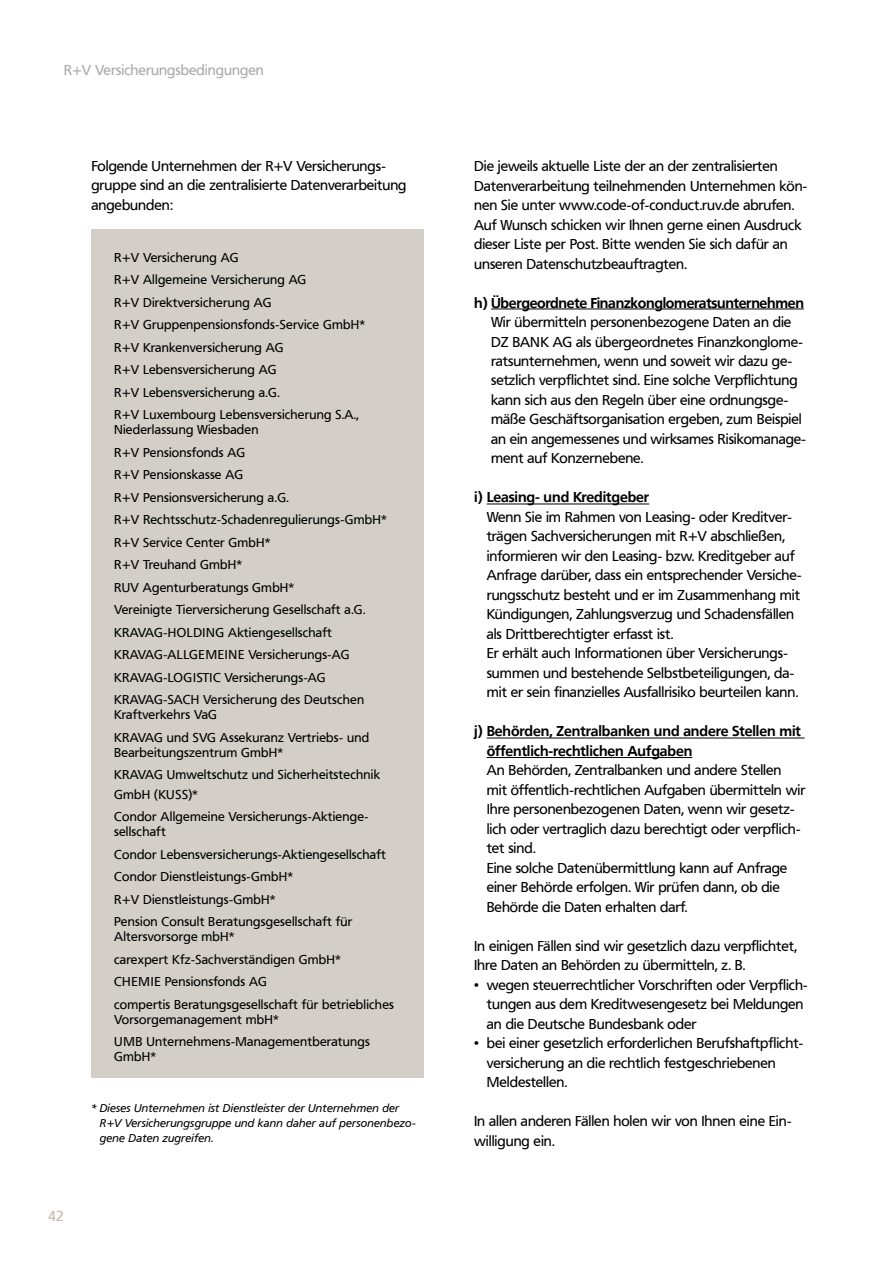
<style>
.page{position:relative;width:893px;height:1263px;background:#fff}
.page>*{position:absolute;margin:0;border:0;box-sizing:border-box;transform-origin:0 0}
.t1{font:14.25px/19.5px "Frutiger VR";letter-spacing:-.005em;color:#000}
.t2{font:700 14.25px/19.5px "Frutiger VR";letter-spacing:-.005em;color:#000}
.t3{font:14.25px "Frutiger VR";color:#aaa}
.t4{font:14.25px "Frutiger VR";color:#c1b9ad}
.t5{font:12.75px/22.5px "Frutiger VR";letter-spacing:.015em;color:#000}
.t6{font:italic 11.25px/15px "Frutiger VR";letter-spacing:.015em;color:#000}
</style>
<div class="page">
<hr style="left:491px;top:309px;width:313px;height:1px;background:#000">
<hr style="left:487px;top:504px;width:162px;height:1px;background:#000">
<hr style="left:487px;top:738px;width:318px;height:1px;background:#000">
<hr style="left:487px;top:757px;width:205px;height:1px;background:#000">
<div style="left:91px;top:229px;width:333px;height:849px;background:#d3cfc8"></div>
<p class="t3" style="left:64px;top:61px;width:202px">R+V Versicherungsbedingungen</p>
<p class="t1" style="left:91px;top:156px;width:317px">Folgende Unternehmen der R+V Versicherungs&shy;gruppe sind an die zentralisierte Datenverarbeitung angebunden:</p>
<p class="t5" style="left:114px;top:246px;width:253px">R+V Versicherung AG<br>R+V Allgemeine Versicherung AG<br>R+V Direktversicherung AG<br>R+V Gruppenpensionsfonds-Service GmbH*<br>R+V Krankenversicherung AG<br>R+V Lebensversicherung AG<br>R+V Lebensversicherung a.G.<br>R+V Luxembourg Lebensversicherung S.A.,</p>
<p class="t5" style="left:114px;top:418px;width:274px">Niederlassung Wiesbaden<br>R+V Pensionsfonds AG<br>R+V Pensionskasse AG<br>R+V Pensionsversicherung a.G.<br>R+V Rechtsschutz-Schadenregulierungs-GmbH*<br>R+V Service Center GmbH*<br>R+V Treuhand GmbH*<br>RUV Agenturberatungs GmbH*<br>Vereinigte Tierversicherung Gesellschaft a.G.<br>KRAVAG-HOLDING Aktiengesellschaft<br>KRAVAG-ALLGEMEINE Versicherungs-AG<br>KRAVAG-LOGISTIC Versicherungs-AG<br>KRAVAG-SACH Versicherung des Deutschen</p>
<p class="t5" style="left:114px;top:703px;width:256px">Kraftverkehrs VaG<br>KRAVAG und SVG Assekuranz Vertriebs- und</p>
<p class="t5" style="left:114px;top:741px;width:267px">Bearbeitungszentrum GmbH*<br>KRAVAG Umweltschutz und Sicherheitstechnik</p>
<p class="t5" style="left:114px;top:783px;width:256px">GmbH (KUSS)*<br>Condor Allgemeine Versicherungs-Aktienge-</p>
<p class="t5" style="left:114px;top:820px;width:273px">sellschaft<br>Condor Lebensversicherungs-Aktiengesellschaft Condor Dienstleistungs-GmbH*<br>R+V Dienstleistungs-GmbH*<br>Pension Consult Beratungsgesellschaft für</p>
<p class="t5" style="left:114px;top:925px;width:281px">Altersvorsorge mbH*<br>carexpert Kfz-Sachverständigen GmbH*<br>CHEMIE Pensionsfonds AG<br>compertis Beratungsgesellschaft für betriebliches</p>
<p class="t5" style="left:114px;top:1008px;width:257px">Vorsorgemanagement mbH*<br>UMB Unternehmens-Managementberatungs</p>
<p class="t5" style="left:114px;top:1045px;width:44px">GmbH*</p>
<p class="t4" style="left:48px;top:1207px;width:17px">42</p>
<p class="t6" style="left:100px;top:1101px;width:318px;text-indent:-8px">* Dieses Unternehmen ist Dienstleister der Unternehmen der<br>R+V Versicherungsgruppe und kann daher auf personenbezo&shy;gene Daten zugreifen.</p>
<p class="t1" style="left:474px;top:156px;width:335px">Die jeweils aktuelle Liste der an der zentralisierten Datenverarbeitung teilnehmenden Unternehmen kön&shy;nen Sie unter www.code-of-conduct.ruv.de abrufen.<br>Auf Wunsch schicken wir Ihnen gerne einen Ausdruck dieser Liste per Post. Bitte wenden Sie sich dafür an unseren Datenschutzbeauftragten.</p>
<p class="t2" style="left:474px;top:293px;width:331px">h) Übergeordnete Finanzkonglomeratsunternehmen</p>
<p class="t1" style="left:491px;top:312px;width:316px">Wir übermitteln personenbezogene Daten an die DZ BANK AG als übergeordnetes Finanzkonglome&shy;ratsunternehmen, wenn und soweit wir dazu ge&shy;setzlich verpflichtet sind. Eine solche Verpflichtung kann sich aus den Regeln über eine ordnungsge&shy;mäße Geschäftsorganisation ergeben, zum Beispiel an ein angemessenes und wirksames Risikomanage&shy;ment auf Konzernebene.</p>
<p class="t2" style="left:474px;top:488px;width:177px">i) Leasing- und Kreditgeber</p>
<p class="t1" style="left:487px;top:507px;width:316px">Wenn Sie im Rahmen von Leasing- oder Kreditver&shy;trägen Sachversicherungen mit R+V abschließen, informieren wir den Leasing- bzw. Kreditgeber auf Anfrage darüber, dass ein entsprechender Versiche&shy;rungsschutz besteht und er im Zusammenhang mit Kündigungen, Zahlungsverzug und Schadensfällen als Drittberechtigter erfasst ist.<br>Er erhält auch Informationen über Versicherungs&shy;summen und bestehende Selbstbeteiligungen, da&shy;mit er sein finanzielles Ausfallrisiko beurteilen kann.</p>
<p class="t2" style="left:487px;top:722px;width:316px;text-indent:-13px">j) Behörden, Zentralbanken und andere Stellen mit öffentlich-rechtlichen Aufgaben</p>
<p class="t1" style="left:487px;top:761px;width:320px">An Behörden, Zentralbanken und andere Stellen mit öffentlich-rechtlichen Aufgaben übermitteln wir Ihre personenbezogenen Daten, wenn wir gesetz&shy;lich oder vertraglich dazu berechtigt oder verpflich&shy;tet sind.<br>Eine solche Datenübermittlung kann auf Anfrage einer Behörde erfolgen. Wir prüfen dann, ob die Behörde die Daten erhalten darf.</p>
<p class="t1" style="left:474px;top:936px;width:324px">In einigen Fällen sind wir gesetzlich dazu verpflichtet,<br>Ihre Daten an Behörden zu übermitteln, z. B.</p>
<p class="t1" style="left:487px;top:975px;width:322px;text-indent:-13px">• wegen steuerrechtlicher Vorschriften oder Verpflich&shy;tungen aus dem Kreditwesengesetz bei Meldungen an die Deutsche Bundesbank oder</p>
<p class="t1" style="left:487px;top:1034px;width:318px;text-indent:-13px">• bei einer gesetzlich erforderlichen Berufshaftpflicht&shy;versicherung an die rechtlich festgeschriebenen<br>Meldestellen.</p>
<p class="t1" style="left:474px;top:1112px;width:319px">In allen anderen Fällen holen wir von Ihnen eine Ein&shy;willigung ein.</p>
</div>
